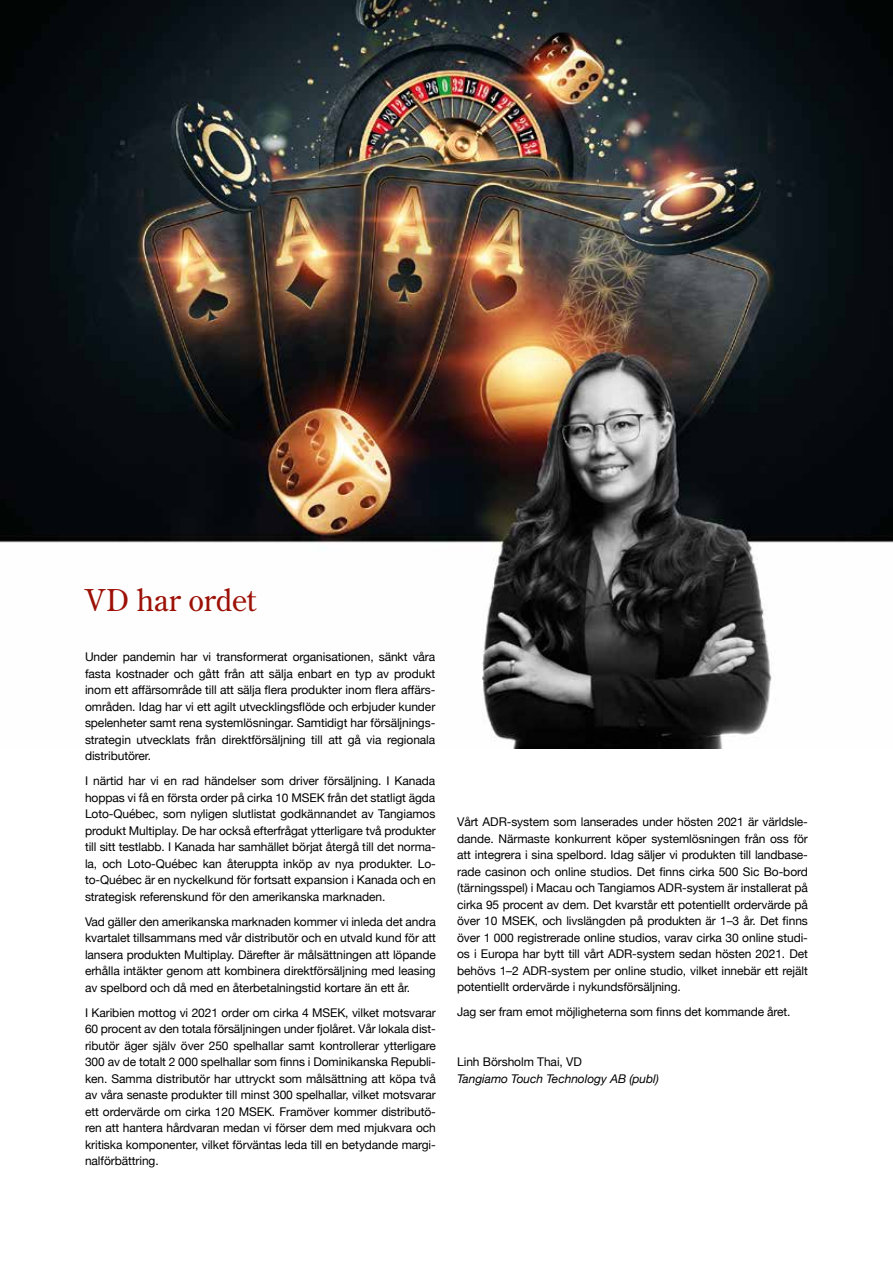
<style>
.page{position:relative;width:893px;height:1263px;background:#fff}
.page>*{position:absolute;margin:0;border:0;box-sizing:border-box;transform-origin:0 0}
.t1{font:30px "Century Old Style";letter-spacing:-.005em;color:#9c1006}
.t2{font:12px/16.5px "Helvetica Neue";letter-spacing:-.005em;color:#000;text-align:justify}
.t3{font:italic 12px "Helvetica Neue";letter-spacing:-.005em;color:#000}
</style>
<div class="page">
<img style="left:0;top:0;width:893px;height:748px">
<h1 class="t1" style="left:85px;top:581px;width:173px">VD har ordet</h1>
<p class="t2" style="left:85px;top:649px;width:352px">Under pandemin har vi transformerat organisationen, sänkt våra fasta kostnader och gått från att sälja enbart en typ av produkt inom ett affärsområde till att sälja flera produkter inom flera affärs&shy;områden. Idag har vi ett agilt utvecklingsflöde och erbjuder kunder spelenheter samt rena systemlösningar. Samtidigt har försäljnings&shy;strategin utvecklats från direktförsäljning till att gå via regionala distributörer.</p>
<p class="t2" style="left:85px;top:773px;width:352px">I närtid har vi en rad händelser som driver försäljning. I Kanada hoppas vi få en första order på cirka 10 MSEK från det statligt ägda Loto-Québec, som nyligen slutlistat godkännandet av Tangiamos produkt Multiplay. De har också efterfrågat ytterligare två produkter till sitt testlabb. I Kanada har samhället börjat återgå till det norma&shy;la, och Loto-Québec kan återuppta inköp av nya produkter. Lo&shy;to-Québec är en nyckelkund för fortsatt expansion i Kanada och en strategisk referenskund för den amerikanska marknaden.</p>
<p class="t2" style="left:85px;top:914px;width:352px">Vad gäller den amerikanska marknaden kommer vi inleda det andra kvartalet tillsammans med vår distributör och en utvald kund för att lansera produkten Multiplay. Därefter är målsättningen att löpande erhålla intäkter genom att kombinera direktförsäljning med leasing av spelbord och då med en återbetalningstid kortare än ett år.</p>
<p class="t2" style="left:85px;top:1005px;width:352px">I Karibien mottog vi 2021 order om cirka 4 MSEK, vilket motsvarar 60 procent av den totala försäljningen under fjolåret. Vår lokala dist&shy;ributör äger själv över 250 spelhallar samt kontrollerar ytterligare 300 av de totalt 2 000 spelhallar som finns i Dominikanska Republi&shy;ken. Samma distributör har uttryckt som målsättning att köpa två av våra senaste produkter till minst 300 spelhallar, vilket motsvarar ett ordervärde om cirka 120 MSEK. Framöver kommer distributö&shy;ren att hantera hårdvaran medan vi förser dem med mjukvara och kritiska komponenter, vilket förväntas leda till en betydande margi&shy;nalförbättring.</p>
<p class="t2" style="left:457px;top:815px;width:352px">Vårt ADR-system som lanserades under hösten 2021 är världsle&shy;dande. Närmaste konkurrent köper systemlösningen från oss för att integrera i sina spelbord. Idag säljer vi produkten till landbase&shy;rade casinon och online studios. Det finns cirka 500 Sic Bo-bord (tärningsspel) i Macau och Tangiamos ADR-system är installerat på cirka 95 procent av dem. Det kvarstår ett potentiellt ordervärde på över 10 MSEK, och livslängden på produkten är 1–3 år. Det finns över 1 000 registrerade online studios, varav cirka 30 online studi&shy;os i Europa har bytt till vårt ADR-system sedan hösten 2021. Det behövs 1–2 ADR-system per online studio, vilket innebär ett rejält potentiellt ordervärde i nykundsförsäljning.</p>
<p class="t2" style="left:457px;top:1005px;width:335px">Jag ser fram emot möjligheterna som finns det kommande året.</p>
<p class="t2" style="left:457px;top:1055px;width:126px">Linh Börsholm Thai, VD</p>
<p class="t3" style="left:457px;top:1070px;width:203px">Tangiamo Touch Technology AB (publ)</p>
</div>
